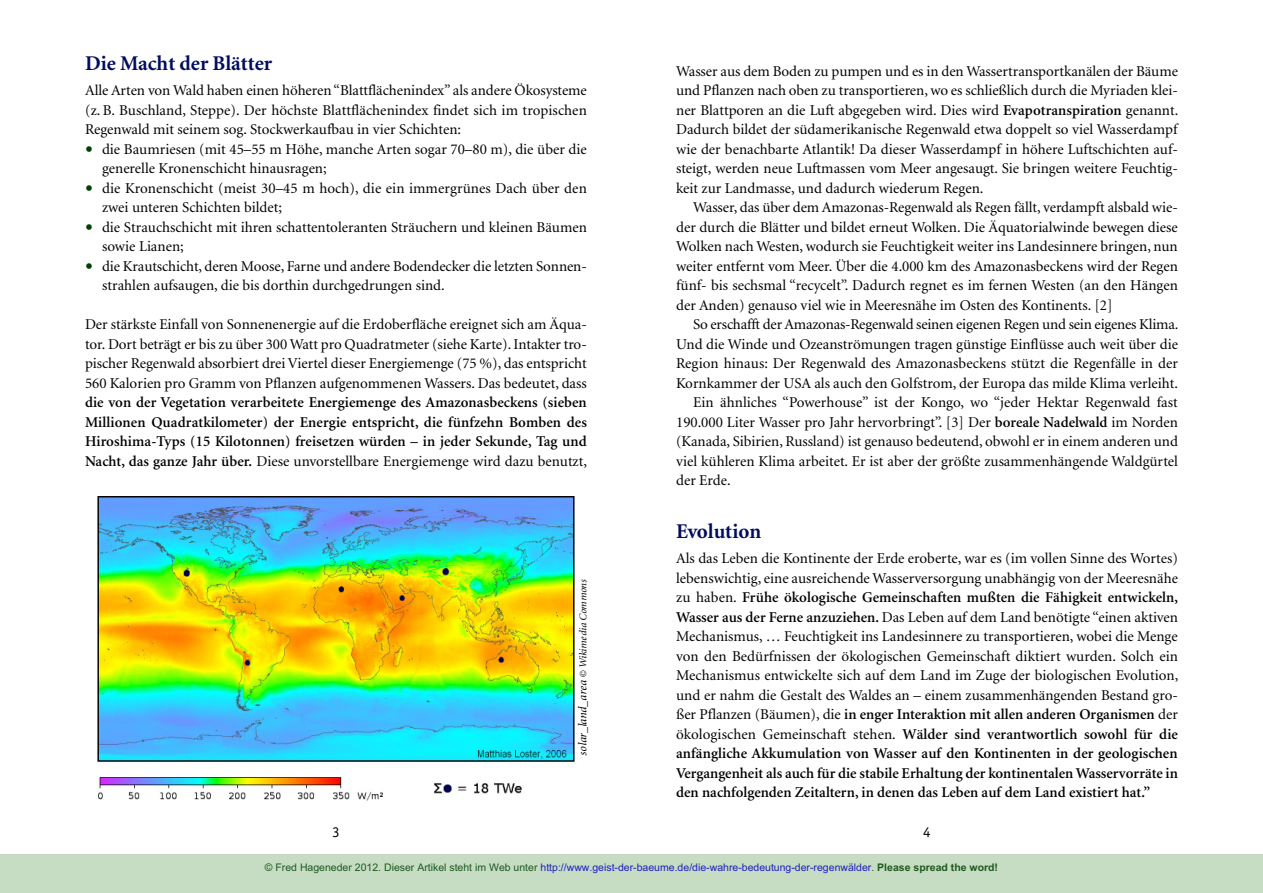
<style>
.page{position:relative;width:1263px;height:893px;background:#fff}
.page>*{position:absolute;margin:0;border:0;box-sizing:border-box;transform-origin:0 0}
.t1{font:700 21px "Minion";color:#000c5e}
.t2{font:15px/19.5px "Minion";color:#000;text-align:justify}
.t3{font:600 15px/19.5px "Minion";letter-spacing:.005em;color:#000;text-align:justify}
.t4{font:15px "Officina Sans";color:#000}
.t5{font:10.5px "Arial";color:#1f1fc2}
.t6{font:italic 10.5px "Minion";letter-spacing:-.005em;color:#000}
.s1{font-size:27px;color:#004200}
.s2{font-weight:400}
.s3{font-size:12px}
.s4{font-weight:600}
.s5{color:#1f591f}
.s6{font-weight:700;color:#1f591f}
</style>
<div class="page">
<div style="left:0;top:855px;width:1263px;height:38px;background:#c6ddc3"></div>
<img style="left:97px;top:496px;width:478px;height:305px">
<h1 class="t1" style="left:85px;top:55px;width:189px">Die Macht der Blätter</h1>
<p class="t2" style="left:85px;top:82px;width:503px">Alle Arten von Wald haben einen höheren “Blattflächenindex” als andere Ökosysteme (z. B. Buschland, Steppe). Der höchste Blattflächenindex findet sich im tropischen Regenwald mit seinem sog. Stockwerkaufbau in vier Schichten:</p>
<p class="t2" style="left:102px;top:140px;width:486px;text-indent:-17px"><span class="s1">•</span> die Baumriesen (mit 45–55 m Höhe, manche Arten sogar 70–80 m), die über die generelle Kronenschicht hinausragen;</p>
<p class="t2" style="left:102px;top:179px;width:486px;text-indent:-17px"><span class="s1">•</span> die Kronenschicht (meist 30–45 m hoch), die ein immergrünes Dach über den zwei unteren Schichten bildet;</p>
<p class="t2" style="left:102px;top:218px;width:486px;text-indent:-17px"><span class="s1">•</span> die Strauchschicht mit ihren schattentoleranten Sträuchern und kleinen Bäumen sowie Lianen;</p>
<p class="t2" style="left:102px;top:257px;width:486px;text-indent:-17px"><span class="s1">•</span> die Krautschicht, deren Moose, Farne und andere Bodendecker die letzten Sonnen&shy;strahlen aufsaugen, die bis dorthin durchgedrungen sind.</p>
<p class="t2" style="left:85px;top:316px;width:503px">Der stärkste Einfall von Sonnenenergie auf die Erdoberfläche ereignet sich am Äqua&shy;tor. Dort beträgt er bis zu über 300 Watt pro Quadratmeter (siehe Karte). Intakter tro&shy;pischer Regenwald absorbiert drei Viertel dieser Energiemenge (75 %), das entspricht 560 Kalorien pro Gramm von Pflanzen aufgenommenen Wassers. Das bedeutet, dass</p>
<p class="t3" style="left:85px;top:394px;width:503px">die von der Vegetation verarbeitete Energiemenge des Amazonasbeckens (sieben Millionen Quadratkilometer) der Energie entspricht, die fünfzehn Bomben des Hiroshima-Typs (15 Kilotonnen) freisetzen würden – in jeder Sekunde, Tag und Nacht, das ganze Jahr über. <span class="s2">Diese unvorstellbare Energiemenge wird dazu benutzt,</span></p>
<p class="t6" style="left:579px;top:756px;width:178px;rotate:-90deg"><span class="s3">solar_land_area</span> © Wikimedia Commons</p>
<p class="t2" style="left:676px;top:62px;width:504px">Wasser aus dem Boden zu pumpen und es in den Wassertransportkanälen der Bäume und Pflanzen nach oben zu transportieren, wo es schließlich durch die Myriaden klei&shy;ner Blattporen an die Luft abgegeben wird. Dies wird <span class="s4">Evapotranspiration</span> genannt.<br>Dadurch bildet der südamerikanische Regenwald etwa doppelt so viel Wasserdampf wie der benachbarte Atlantik! Da dieser Wasserdampf in höhere Luftschichten auf&shy;steigt, werden neue Luftmassen vom Meer angesaugt. Sie bringen weitere Feuchtig&shy;keit zur Landmasse, und dadurch wiederum Regen.</p>
<p class="t2" style="left:676px;top:199px;width:503px;text-indent:17px">Wasser, das über dem Amazonas-Regenwald als Regen fällt, verdampft alsbald wie&shy;der durch die Blätter und bildet erneut Wolken. Die Äquatorialwinde bewegen diese Wolken nach Westen, wodurch sie Feuchtigkeit weiter ins Landesinnere bringen, nun weiter entfernt vom Meer. Über die 4.000 km des Amazonasbeckens wird der Regen fünf- bis sechsmal “recycelt”. Dadurch regnet es im fernen Westen (an den Hängen der Anden) genauso viel wie in Meeresnähe im Osten des Kontinents. [2]</p>
<p class="t2" style="left:693px;top:316px;width:487px">So erschafft der Amazonas-Regenwald seinen eigenen Regen und sein eigenes Klima.</p>
<p class="t2" style="left:676px;top:335px;width:503px">Und die Winde und Ozeanströmungen tragen günstige Einflüsse auch weit über die</p>
<p class="t2" style="left:676px;top:355px;width:503px">Region hinaus: Der Regenwald des Amazonasbeckens stützt die Regenfälle in der</p>
<p class="t2" style="left:676px;top:374px;width:503px">Kornkammer der USA als auch den Golfstrom, der Europa das milde Klima verleiht.</p>
<p class="t2" style="left:693px;top:394px;width:486px">Ein ähnliches “Powerhouse” ist der Kongo, wo “jeder Hektar Regenwald fast</p>
<p class="t2" style="left:676px;top:413px;width:503px">190.000 Liter Wasser pro Jahr hervorbringt”. [3] Der <span class="s4">boreale Nadelwald</span> im Norden</p>
<p class="t2" style="left:676px;top:433px;width:503px">(Kanada, Sibirien, Russland) ist genauso bedeutend, obwohl er in einem anderen und</p>
<p class="t2" style="left:676px;top:452px;width:503px">viel kühleren Klima arbeitet. Er ist aber der größte zusammenhängende Waldgürtel</p>
<p class="t2" style="left:676px;top:472px;width:56px">der Erde.</p>
<h1 class="t1" style="left:676px;top:523px;width:87px">Evolution</h1>
<p class="t2" style="left:676px;top:550px;width:504px">Als das Leben die Kontinente der Erde eroberte, war es (im vollen Sinne des Wortes) lebenswichtig, eine ausreichende Wasserversorgung unabhängig von der Meeresnähe zu haben. <span class="s4">Frühe ökologische Gemeinschaften mußten die Fähigkeit entwickeln, Wasser aus der Ferne anzuziehen.</span> Das Leben auf dem Land benötigte “einen aktiven Mechanismus, … Feuchtigkeit ins Landesinnere zu transportieren, wobei die Menge von den Bedürfnissen der ökologischen Gemeinschaft diktiert wurden. Solch ein Mechanismus entwickelte sich auf dem Land im Zuge der biologischen Evolution, und er nahm die Gestalt des Waldes an – einem zusammenhängenden Bestand gro&shy;ßer Pflanzen (Bäumen), die <span class="s4">in enger Interaktion mit allen anderen Organismen</span> der ökologischen Gemeinschaft stehen. <span class="s4">Wälder sind verantwortlich sowohl für die anfängliche Akkumulation von Wasser auf den Kontinenten in der geologischen Vergangenheit als auch für die stabile Erhaltung der kontinentalen Wasservorräte in den nachfolgenden Zeitaltern, in denen das Leben auf dem Land existiert hat.”</span></p>
<p class="t4" style="left:332px;top:826px;width:9px">3</p>
<p class="t4" style="left:923px;top:826px;width:9px">4</p>
<p class="t5" style="left:265px;top:863px;width:735px"><span class="s5">© Fred Hageneder 2012. Dieser Artikel steht im Web unter</span> http://www.geist-der-baeume.de/die-wahre-bedeutung-der-regenwälder<span class="s5">.</span> <span class="s6">Please spread the word!</span></p>
</div>
